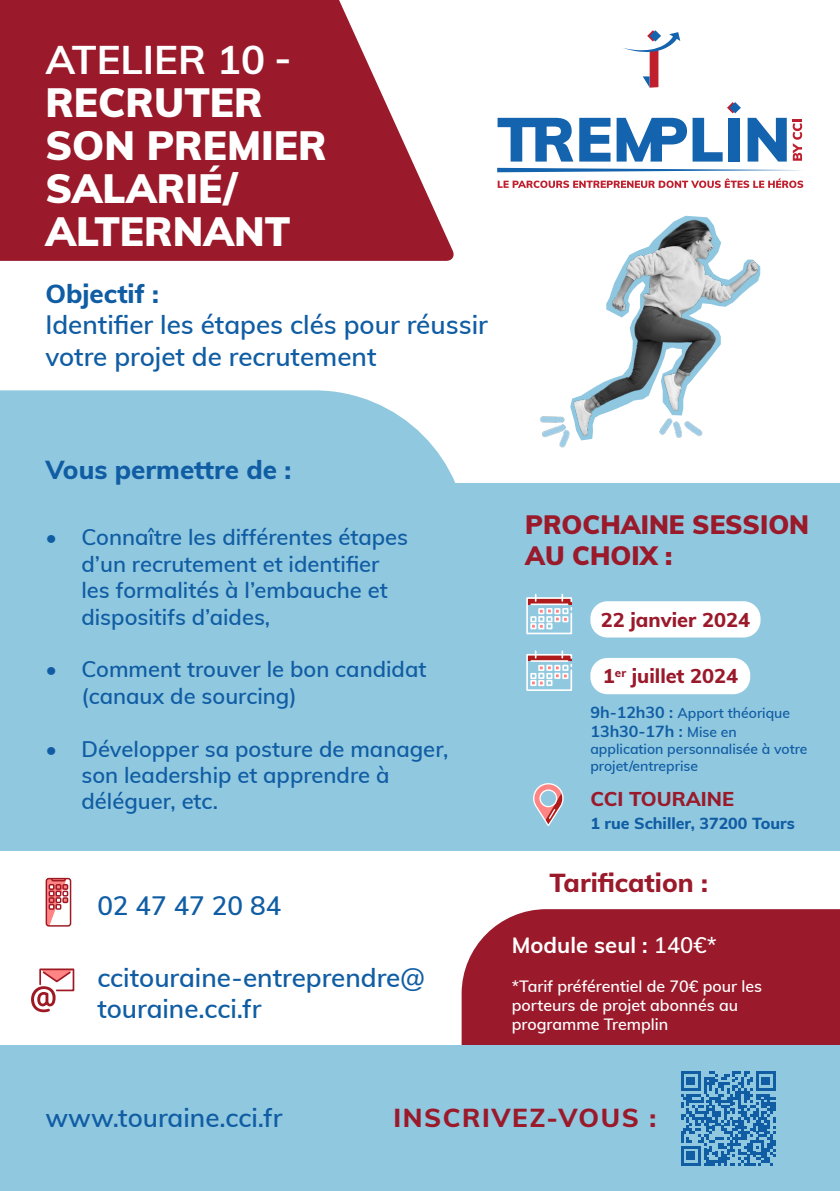
<style>
.page{position:relative;width:840px;height:1191px;background:#fff}
.page>*{position:absolute;margin:0;border:0;box-sizing:border-box;transform-origin:0 0}
.t1{font:900 40px/43px "Muli";color:#fff}
.t2{font:600 26px/31.2px "Muli";color:#105da4}
.t3{font:800 26px "Muli";color:#105da4}
.t4{font:900 26px "Muli";color:#9a1a2b}
.t5{font:800 26px "Muli";letter-spacing:.05em;color:#9a1a2b}
.t6{font:800 26px "Muli";color:#9a1a2b}
.t7{font:600 22px/26.4px "Muli";color:#105da4}
.t8{font:700 22px "Muli";color:#fff}
.t9{font:800 20px "Muli";color:#9a1a2b}
.t10{font:600 16px/19.2px "Muli";color:#fff}
.t11{font:800 16px "Muli";color:#105da4}
.t12{font:700 16px "Muli";color:#105da4}
.t13{font:600 14px/16.8px "Muli";color:#105da4}
.s1{font-weight:700}
.s2{font-weight:700;font-size:16px}
.s3{font-weight:600;font-size:14px}
.s4{font-weight:600}
</style>
<div class="page">
<svg style="left:0;top:0;width:454px;height:261px;fill:#9a1a2b"></svg>
<svg style="left:497px;top:118px;width:76px;height:44px"></svg>
<svg style="left:579px;top:118px;width:31px;height:44px"></svg>
<svg style="left:616px;top:118px;width:70px;height:44px"></svg>
<svg style="left:747px;top:118px;width:39px;height:44px"></svg>
<svg style="left:792px;top:119px;width:9px;height:42px"></svg>
<svg style="left:497px;top:168px;width:304px;height:4px"></svg>
<svg style="left:497px;top:178px;width:305px;height:10px"></svg>
<svg style="left:692px;top:102px;width:48px;height:60px"></svg>
<div style="left:649px;top:50px;width:9px;height:38px;background:#c01f2e"></div>
<svg style="left:642px;top:76px;width:7px;height:11px"></svg>
<svg style="left:623px;top:30px;width:57px;height:22px"></svg>
<div style="left:0;top:483px;width:839px;height:367px;background:#90c8df"></div>
<svg style="left:0;top:390px;width:455px;height:93px;fill:#90c8df"></svg>
<svg style="left:526px;top:594px;width:46px;height:41px"></svg>
<div style="left:590px;top:601px;width:170px;height:36px;background:#fff;border-radius:17px"></div>
<svg style="left:526px;top:651px;width:46px;height:40px"></svg>
<div style="left:590px;top:658px;width:159px;height:36px;background:#fff;border-radius:17px"></div>
<svg style="left:533px;top:783px;width:31px;height:43px"></svg>
<div style="left:539px;top:789px;width:18px;height:18px;border:1px solid #fff;border-radius:50%"></div>
<div style="left:461px;top:909px;width:378px;height:136px;background:#9a1a2b"></div>
<div style="left:0;top:1045px;width:839px;height:146px;background:#90c8df"></div>
<div style="left:46px;top:878px;width:25px;height:48px;border:1px solid #9e1924;border-radius:2px"></div>
<svg style="left:46px;top:877px;width:22px;height:49px"></svg>
<svg style="left:31px;top:968px;width:44px;height:45px"></svg>
<svg style="left:681px;top:1071px;width:94px;height:95px"></svg>
<img style="left:540px;top:215px;width:221px;height:233px">
<p class="t1" style="left:45px;top:36px;width:282px"><span class="s1">ATELIER 10 -<br></span>RECRUTER<br>SON PREMIER<br>SALARIÉ/<br>ALTERNANT</p>
<p class="t3" style="left:45px;top:275px;width:115px">Objectif :</p>
<p class="t2" style="left:45px;top:308px;width:444px">Identifier les étapes clés pour réussir votre projet de recrutement</p>
<p class="t3" style="left:45px;top:451px;width:247px">Vous permettre de :</p>
<p class="t7" style="left:81px;top:523px;width:328px;text-indent:-36px">• Connaître les différentes étapes d’un recrutement et identifier les formalités à l’embauche et dispositifs d’aides,</p>
<p class="t7" style="left:81px;top:655px;width:346px;text-indent:-36px">• Comment trouver le bon candidat (canaux de sourcing)</p>
<p class="t7" style="left:81px;top:734px;width:368px;text-indent:-36px">• Développer sa posture de manager, son leadership et apprendre à déléguer, etc.</p>
<p class="t2" style="left:97px;top:889px;width:185px">02 47 47 20 84</p>
<p class="t2" style="left:97px;top:960px;width:329px">ccitouraine-entreprendre@ touraine.cci.fr</p>
<p class="t4" style="left:525px;top:505px;width:285px">PROCHAINE SESSION</p>
<p class="t4" style="left:525px;top:536px;width:149px">AU CHOIX :</p>
<p class="t9" style="left:600px;top:605px;width:151px">22 janvier 2024</p>
<p class="t9" style="left:602px;top:661px;width:137px">1<sup>er</sup> juillet 2024</p>
<p class="t13" style="left:590px;top:704px;width:201px"><span class="s2">9h-12h30 :</span> Apport théorique</p>
<p class="t12" style="left:590px;top:720px;width:148px">13h30-17h : <span class="s3">Mise en</span></p>
<p class="t13" style="left:590px;top:740px;width:218px">application personnalisée à votre projet/entreprise</p>
<p class="t9" style="left:590px;top:784px;width:145px">CCI TOURAINE</p>
<p class="t11" style="left:590px;top:811px;width:206px">1 rue Schiller, 37200 Tours</p>
<p class="t6" style="left:549px;top:864px;width:160px">Tarification :</p>
<p class="t8" style="left:511px;top:929px;width:206px">Module seul : <span class="s4">140€*</span></p>
<p class="t10" style="left:511px;top:975px;width:252px">*Tarif préférentiel de 70€ pour les porteurs de projet abonnés au programme Tremplin</p>
<p class="t2" style="left:45px;top:1100px;width:238px">www.touraine.cci.fr</p>
<p class="t5" style="left:393px;top:1098px;width:264px">INSCRIVEZ-VOUS :</p>
</div>
